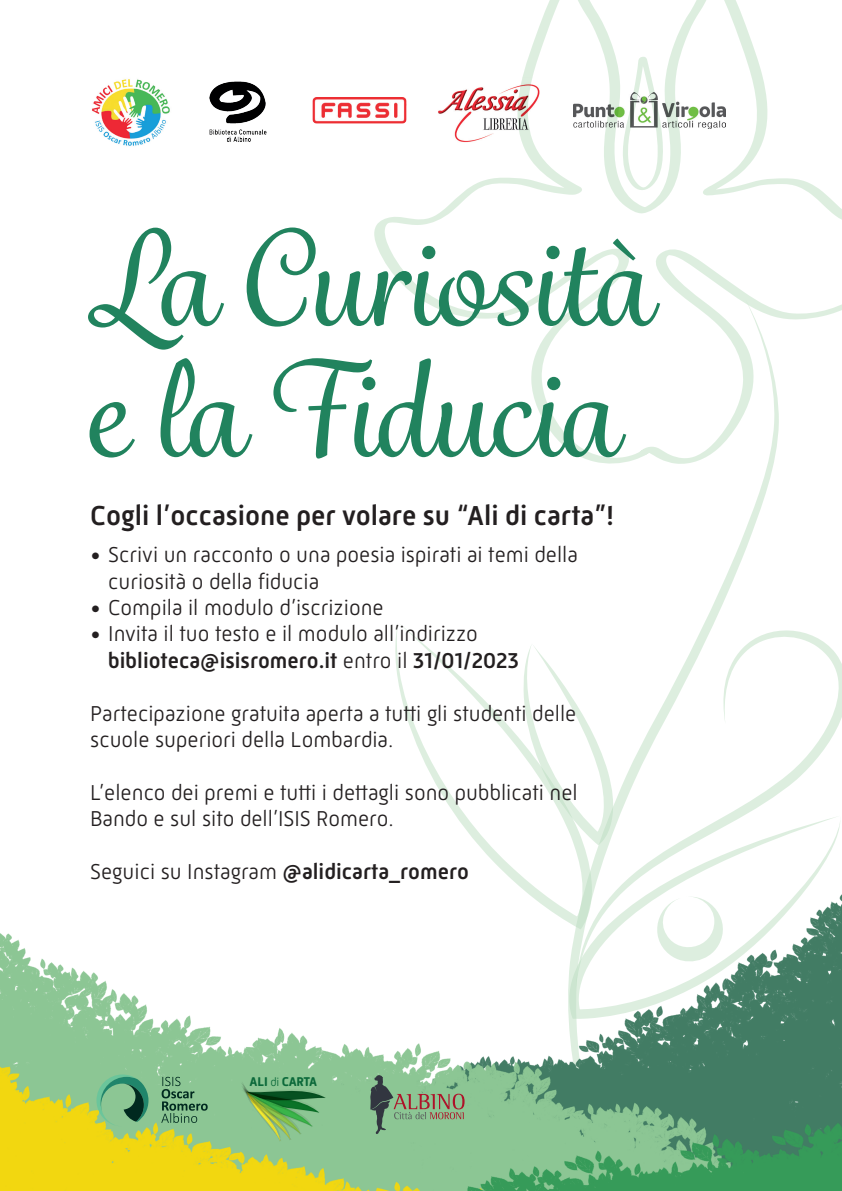
<style>
.page{position:relative;width:842px;height:1191px;background:#fff}
.page>*{position:absolute;margin:0;border:0;box-sizing:border-box;transform-origin:0 0}
.t1{font:500 127px "Grafolita Script";color:#21835e}
.t2{font:500 28px "Mic 32 New";color:#231f20}
.t3{font:300 22px/26.4px "Mic 32 New";color:#231f20}
.t4{font:700 13px "Mic 32 New Rounded";letter-spacing:-.03em;color:#0b693a}
.s1{font-weight:500}
.s2{font-weight:300;font-size:12px}
</style>
<div class="page">
<img style="left:0;top:0;width:842px;height:1191px">
<img style="left:436px;top:77px;width:104px;height:74px">
<img style="left:90px;top:74px;width:83px;height:74px">
<img style="left:198px;top:74px;width:79px;height:73px">
<img style="left:310px;top:93px;width:99px;height:36px">
<img style="left:574px;top:93px;width:152px;height:35px">
<svg style="left:370px;top:1075px;width:95px;height:59px;background:#84a782"></svg>
<svg style="left:241px;top:1081px;width:85px;height:60px;background:#73b072"></svg>
<svg style="left:96px;top:1074px;width:52px;height:52px;background:#68a87c"></svg>
<svg style="left:161px;top:1076px;width:47px;height:47px;background:#70a77d"></svg>
<p class="t1" style="left:86px;top:198px;width:565px">La Curiosità</p>
<p class="t1" style="left:86px;top:329px;width:531px">e la Fiducia</p>
<p class="t2" style="left:90px;top:499px;width:525px">Cogli l’occasione per volare su “Ali di carta”!</p>
<p class="t3" style="left:108px;top:541px;width:471px;text-indent:-18px">• Scrivi un racconto o una poesia ispirati ai temi della curiosità o della fiducia</p>
<p class="t3" style="left:90px;top:594px;width:295px">• Compila il modulo d’iscrizione</p>
<p class="t3" style="left:108px;top:620px;width:412px;text-indent:-18px">• Invita il tuo testo e il modulo all’indirizzo <span class="s1">biblioteca@isisromero.it</span> entro il <span class="s1">31/01/2023</span></p>
<p class="t3" style="left:90px;top:700px;width:488px">Partecipazione gratuita aperta a tutti gli studenti delle scuole superiori della Lombardia.</p>
<p class="t3" style="left:90px;top:779px;width:489px">L’elenco dei premi e tutti i dettagli sono pubblicati nel<br>Bando e sul sito dell’ISIS Romero.</p>
<p class="t3" style="left:90px;top:858px;width:380px">Seguici su Instagram <span class="s1">@alidicarta_romero</span></p>
<p class="t4" style="left:250px;top:1074px;width:69px">ALI <span class="s2">di</span> CARTA</p>
</div>
